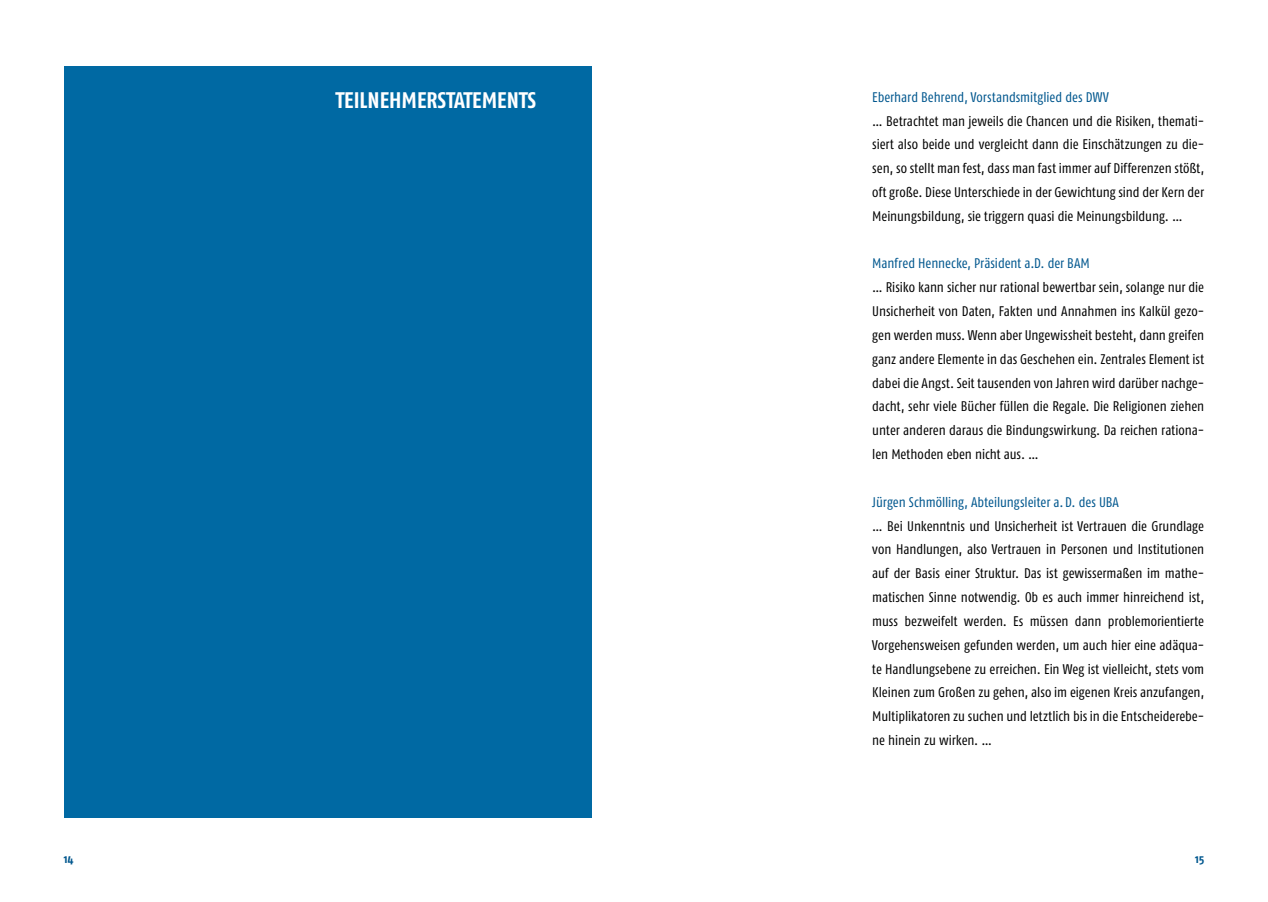
<style>
.page{position:relative;width:1268px;height:902px;background:#fff}
.page>*{position:absolute;margin:0;border:0;box-sizing:border-box;transform-origin:0 0}
.t1{font:700 22.5px "Fago Co";color:#fff}
.t2{font:13.95px/23.9px "Fago Co";letter-spacing:-.005em;color:#000;text-align:justify}
.t3{font:13.95px "Fago Co";letter-spacing:-.005em;color:#00578e}
.t4{font:700 12px "Fago Co";color:#00578e}
</style>
<div class="page">
<div style="left:64px;top:67px;width:527px;height:750px;background:#0069a3"></div>
<h1 class="t1" style="left:335px;top:87px;width:201px">TEILNEHMERSTATEMENTS</h1>
<p class="t3" style="left:872px;top:89px;width:238px">Eberhard Behrend, Vorstandsmitglied des DWV</p>
<p class="t2" style="left:872px;top:109px;width:333px">… Betrachtet man jeweils die Chancen und die Risiken, themati&shy;siert also beide und vergleicht dann die Einschätzungen zu die&shy;sen, so stellt man fest, dass man fast immer auf Differenzen stößt, oft große. Diese Unterschiede in der Gewichtung sind der Kern der Meinungsbildung, sie triggern quasi die Meinungsbildung. …</p>
<p class="t3" style="left:872px;top:256px;width:219px">Manfred Hennecke, Präsident a.D. der BAM</p>
<p class="t2" style="left:872px;top:275px;width:333px">… Risiko kann sicher nur rational bewertbar sein, solange nur die Unsicherheit von Daten, Fakten und Annahmen ins Kalkül gezo&shy;gen werden muss. Wenn aber Ungewissheit besteht, dann greifen ganz andere Elemente in das Geschehen ein. Zentrales Element ist dabei die Angst. Seit tausenden von Jahren wird darüber nachge&shy;dacht, sehr viele Bücher füllen die Regale. Die Religionen ziehen unter anderen daraus die Bindungswirkung. Da reichen rationa&shy;len Methoden eben nicht aus. …</p>
<p class="t3" style="left:872px;top:494px;width:248px">Jürgen Schmölling, Abteilungsleiter a. D. des UBA</p>
<p class="t2" style="left:872px;top:513px;width:333px">… Bei Unkenntnis und Unsicherheit ist Vertrauen die Grundlage von Handlungen, also Vertrauen in Personen und Institutionen auf der Basis einer Struktur. Das ist gewissermaßen im mathe&shy;matischen Sinne notwendig. Ob es auch immer hinreichend ist, muss bezweifelt werden. Es müssen dann problemorientierte Vorgehensweisen gefunden werden, um auch hier eine adäqua&shy;te Handlungsebene zu erreichen. Ein Weg ist vielleicht, stets vom Kleinen zum Großen zu gehen, also im eigenen Kreis anzufangen, Multiplikatoren zu suchen und letztlich bis in die Entscheiderebe&shy;ne hinein zu wirken. …</p>
<p class="t4" style="left:64px;top:851px;width:11px">14</p>
<p class="t4" style="left:1194px;top:851px;width:10px">15</p>
</div>
